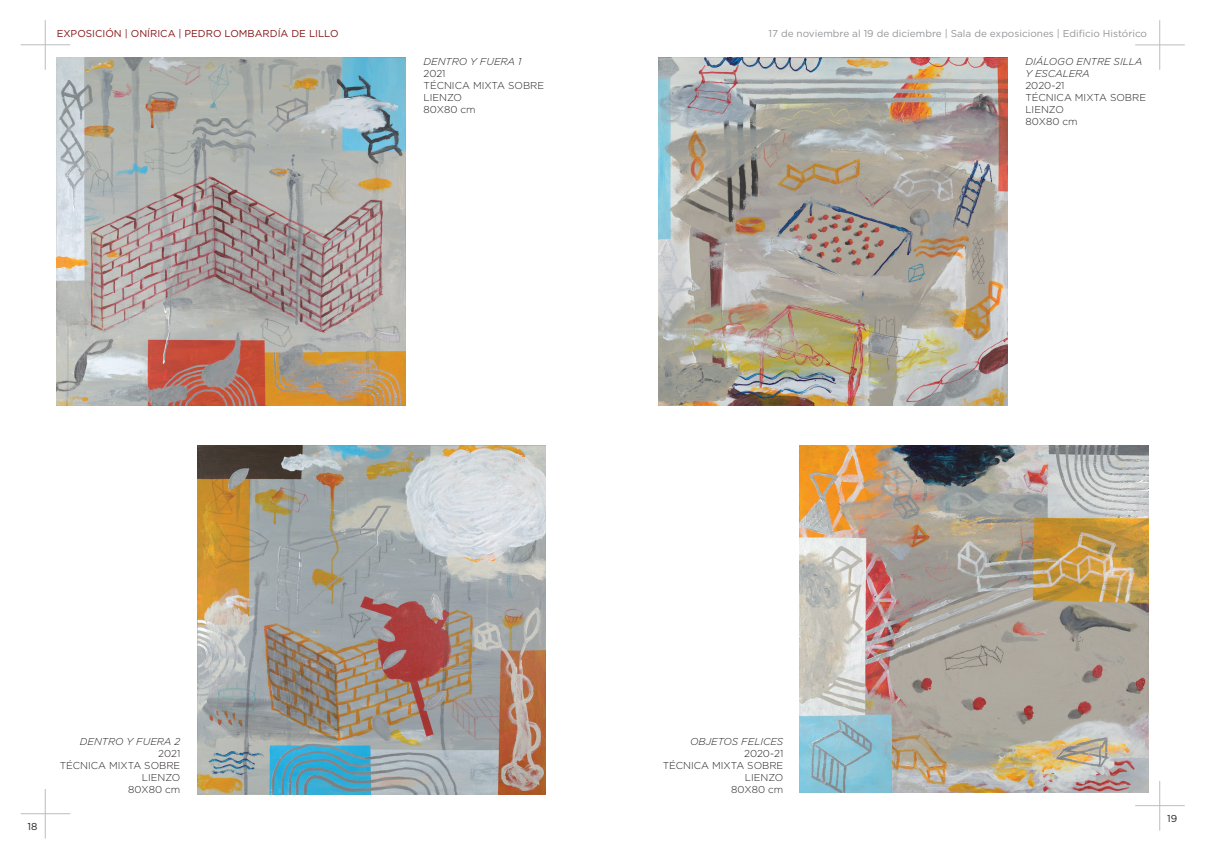
<style>
.page{position:relative;width:1205px;height:851px;background:#fff}
.page>*{position:absolute;margin:0;border:0;box-sizing:border-box;transform-origin:0 0}
.t1{font:300 10px/12px "Gotham";color:#231f20}
.t2{font:italic 300 10px/12px "Gotham";color:#231f20}
.t3{font:10px "Gotham";color:#939598}
.t4{font:10px "Gotham";color:#841517}
.t5{font:10px "Gotham";color:#231f20}
</style>
<div class="page">
<hr style="left:45px;top:20px;width:1px;height:50px;background:#bcbdc0">
<hr style="left:45px;top:788px;width:1px;height:50px;background:#bcbdc0">
<hr style="left:21px;top:44px;width:49px;height:1px;background:#bcbdc0">
<hr style="left:21px;top:813px;width:49px;height:1px;background:#bcbdc0">
<hr style="left:1159px;top:20px;width:1px;height:50px;background:#bcbdc0">
<hr style="left:1159px;top:780px;width:1px;height:50px;background:#bcbdc0">
<hr style="left:1135px;top:45px;width:50px;height:1px;background:#bcbdc0">
<hr style="left:1135px;top:805px;width:50px;height:1px;background:#bcbdc0">
<img style="left:659px;top:57px;width:348px;height:349px">
<img style="left:197px;top:445px;width:349px;height:349px">
<img style="left:800px;top:445px;width:349px;height:347px">
<img style="left:57px;top:57px;width:349px;height:348px">
<p class="t4" style="left:57px;top:27px;width:283px">EXPOSICIÓN | ONÍRICA | PEDRO LOMBARDÍA DE LILLO</p>
<p class="t3" style="left:768px;top:27px;width:380px">17 de noviembre al 19 de diciembre | Sala de exposiciones | Edificio Histórico</p>
<p class="t2" style="left:1025px;top:55px;width:118px">DIÁLOGO ENTRE SILLA<br>Y ESCALERA</p>
<p class="t1" style="left:1025px;top:79px;width:122px">2020-21<br>TÉCNICA MIXTA SOBRE<br>LIENZO<br>80X80 cm</p>
<p class="t2" style="left:423px;top:55px;width:99px">DENTRO Y FUERA 1</p>
<p class="t1" style="left:423px;top:67px;width:122px">2021<br>TÉCNICA MIXTA SOBRE<br>LIENZO<br>80X80 cm</p>
<p class="t5" style="left:28px;top:820px;width:11px">18</p>
<p class="t2" style="left:80px;top:735px;width:102px">DENTRO Y FUERA 2</p>
<p class="t1" style="left:60px;top:747px;width:122px;text-align:right">2021<br>TÉCNICA MIXTA SOBRE<br>LIENZO<br>80X80 cm</p>
<p class="t2" style="left:690px;top:735px;width:95px">OBJETOS FELICES</p>
<p class="t1" style="left:663px;top:747px;width:122px;text-align:right">2020-21<br>TÉCNICA MIXTA SOBRE<br>LIENZO<br>80X80 cm</p>
<p class="t5" style="left:1167px;top:812px;width:12px">19</p>
</div>
